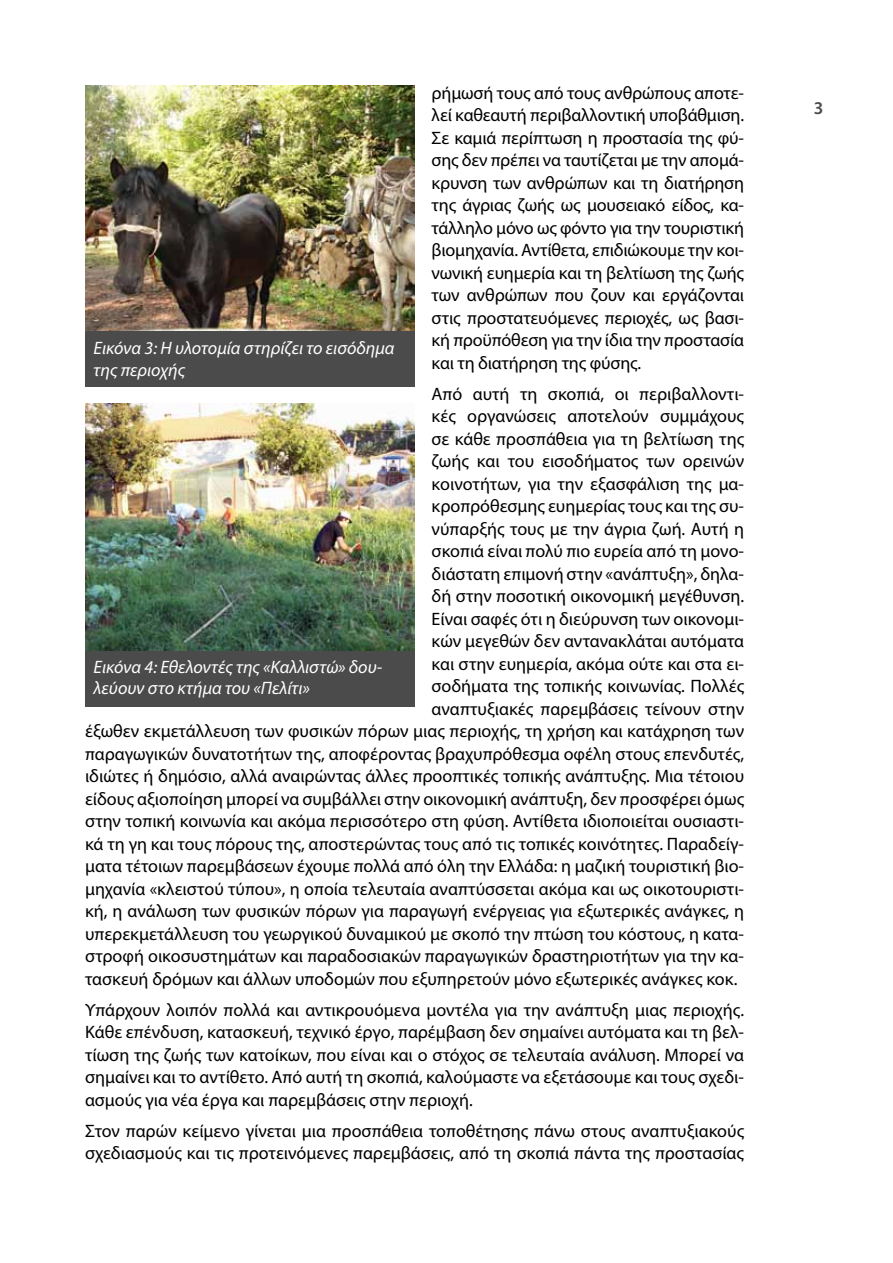
<style>
.page{position:relative;width:893px;height:1263px;background:#fff}
.page>*{position:absolute;margin:0;border:0;box-sizing:border-box;transform-origin:0 0}
.t1{font:18px/22.5px "Myriad Pro";color:#000;text-align:justify}
.t2{font:italic 18px/21.6px "Myriad Pro";color:#fff}
.t3{font:600 18px "Myriad Pro";color:#4b4b4b}
</style>
<div class="page">
<img style="left:85px;top:85px;width:330px;height:246px">
<div style="left:85px;top:331px;width:330px;height:56px;background:#4b4b4b"></div>
<img style="left:85px;top:404px;width:330px;height:247px">
<div style="left:85px;top:651px;width:330px;height:56px;background:#4b4b4b"></div>
<p class="t1" style="left:432px;top:81px;width:314px">ρήμωσή τους από τους ανθρώπους αποτε&shy;λεί καθεαυτή περιβαλλοντική υποβάθμιση.<br>Σε καμιά περίπτωση η προστασία της φύ&shy;σης δεν πρέπει να ταυτίζεται με την απομά&shy;κρυνση των ανθρώπων και τη διατήρηση της άγριας ζωής ως μουσειακό είδος, κα&shy;τάλληλο μόνο ως φόντο για την τουριστική βιομηχανία. Αντίθετα, επιδιώκουμε την κοι&shy;νωνική ευημερία και τη βελτίωση της ζωής των ανθρώπων που ζουν και εργάζονται στις προστατευόμενες περιοχές, ως βασι&shy;κή προϋπόθεση για την ίδια την προστασία και τη διατήρηση της φύσης.</p>
<p class="t1" style="left:432px;top:382px;width:314px">Από αυτή τη σκοπιά, οι περιβαλλοντι-</p>
<p class="t1" style="left:432px;top:404px;width:314px">κές οργανώσεις αποτελούν συμμάχους</p>
<p class="t1" style="left:432px;top:427px;width:314px">σε κάθε προσπάθεια για τη βελτίωση της</p>
<p class="t1" style="left:432px;top:449px;width:314px">ζωής και του εισοδήματος των ορεινών</p>
<p class="t1" style="left:432px;top:472px;width:314px">κοινοτήτων, για την εξασφάλιση της μα-</p>
<p class="t1" style="left:432px;top:494px;width:314px">κροπρόθεσμης ευημερίας τους και της συ-</p>
<p class="t1" style="left:432px;top:517px;width:314px">νύπαρξής τους με την άγρια ζωή. Αυτή η</p>
<p class="t1" style="left:432px;top:539px;width:314px">σκοπιά είναι πολύ πιο ευρεία από τη μονο-</p>
<p class="t1" style="left:432px;top:562px;width:314px">διάστατη επιμονή στην «ανάπτυξη», δηλα-</p>
<p class="t1" style="left:432px;top:584px;width:314px">δή στην ποσοτική οικονομική μεγέθυνση.</p>
<p class="t1" style="left:432px;top:607px;width:314px">Είναι σαφές ότι η διεύρυνση των οικονομι-</p>
<p class="t1" style="left:432px;top:629px;width:314px">κών μεγεθών δεν αντανακλάται αυτόματα</p>
<p class="t1" style="left:432px;top:652px;width:314px">και στην ευημερία, ακόμα ούτε και στα ει-</p>
<p class="t1" style="left:432px;top:674px;width:314px">σοδήματα της τοπικής κοινωνίας. Πολλές</p>
<p class="t1" style="left:432px;top:697px;width:314px">αναπτυξιακές παρεμβάσεις τείνουν στην</p>
<p class="t1" style="left:85px;top:719px;width:660px">έξωθεν εκμετάλλευση των φυσικών πόρων μιας περιοχής, τη χρήση και κατάχρηση των</p>
<p class="t1" style="left:85px;top:742px;width:661px">παραγωγικών δυνατοτήτων της, αποφέροντας βραχυπρόθεσμα οφέλη στους επενδυτές,</p>
<p class="t1" style="left:85px;top:764px;width:661px">ιδιώτες ή δημόσιο, αλλά αναιρώντας άλλες προοπτικές τοπικής ανάπτυξης. Μια τέτοιου</p>
<p class="t1" style="left:85px;top:787px;width:661px">είδους αξιοποίηση μπορεί να συμβάλλει στην οικονομική ανάπτυξη, δεν προσφέρει όμως</p>
<p class="t1" style="left:85px;top:809px;width:661px">στην τοπική κοινωνία και ακόμα περισσότερο στη φύση. Αντίθετα ιδιοποιείται ουσιαστι-</p>
<p class="t1" style="left:85px;top:832px;width:661px">κά τη γη και τους πόρους της, αποστερώντας τους από τις τοπικές κοινότητες. Παραδείγ-</p>
<p class="t1" style="left:85px;top:854px;width:661px">ματα τέτοιων παρεμβάσεων έχουμε πολλά από όλη την Ελλάδα: η μαζική τουριστική βιο-</p>
<p class="t1" style="left:85px;top:877px;width:661px">μηχανία «κλειστού τύπου», η οποία τελευταία αναπτύσσεται ακόμα και ως οικοτουριστι-</p>
<p class="t1" style="left:85px;top:899px;width:661px">κή, η ανάλωση των φυσικών πόρων για παραγωγή ενέργειας για εξωτερικές ανάγκες, η</p>
<p class="t1" style="left:85px;top:922px;width:661px">υπερεκμετάλλευση του γεωργικού δυναμικού με σκοπό την πτώση του κόστους, η κατα-</p>
<p class="t1" style="left:85px;top:944px;width:661px">στροφή οικοσυστημάτων και παραδοσιακών παραγωγικών δραστηριοτήτων για την κα-</p>
<p class="t1" style="left:85px;top:967px;width:654px">τασκευή δρόμων και άλλων υποδομών που εξυπηρετούν μόνο εξωτερικές ανάγκες κοκ.</p>
<p class="t1" style="left:85px;top:998px;width:661px">Υπάρχουν λοιπόν πολλά και αντικρουόμενα μοντέλα για την ανάπτυξη μιας περιοχής.<br>Κάθε επένδυση, κατασκευή, τεχνικό έργο, παρέμβαση δεν σημαίνει αυτόματα και τη βελ&shy;τίωση της ζωής των κατοίκων, που είναι και ο στόχος σε τελευταία ανάλυση. Μπορεί να σημαίνει και το αντίθετο. Από αυτή τη σκοπιά, καλούμαστε να εξετάσουμε και τους σχεδι&shy;ασμούς για νέα έργα και παρεμβάσεις στην περιοχή.</p>
<p class="t1" style="left:85px;top:1119px;width:661px">Στον παρών κείμενο γίνεται μια προσπάθεια τοποθέτησης πάνω στους αναπτυξιακούς σχεδιασμούς και τις προτεινόμενες παρεμβάσεις, από τη σκοπιά πάντα της προστασίας</p>
<p class="t2" style="left:94px;top:337px;width:303px">Εικόνα 3: Η υλοτομία στηρίζει το εισόδημα της περιοχής</p>
<p class="t2" style="left:94px;top:656px;width:290px">Εικόνα 4: Εθελοντές της «Καλλιστώ» δου&shy;λεύουν στο κτήμα του «Πελίτι»</p>
<p class="t3" style="left:814px;top:96px;width:11px">3</p>
</div>
